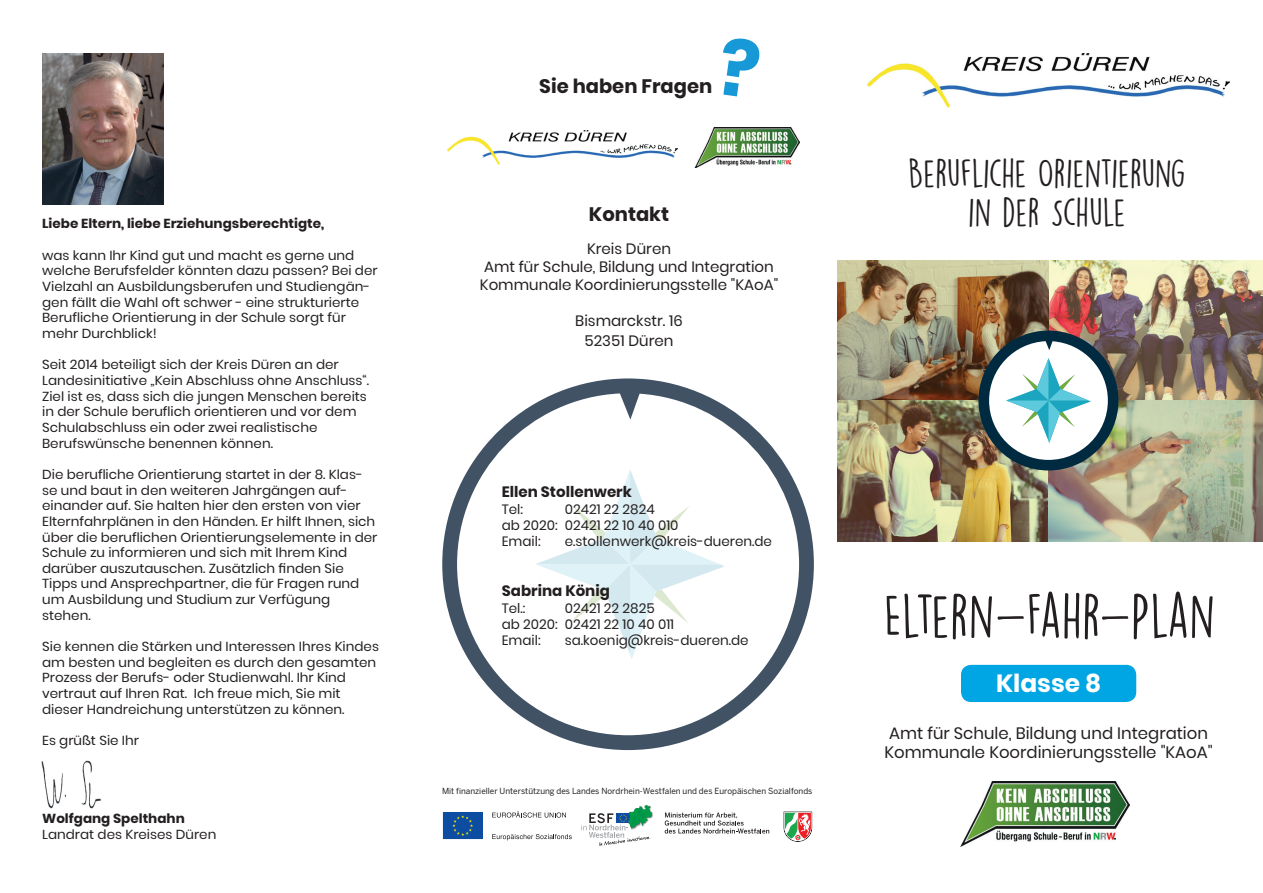
<style>
.page{position:relative;width:1263px;height:893px;background:#fff}
.page>*{position:absolute;margin:0;border:0;box-sizing:border-box;transform-origin:0 0}
.t1{font:55.65px "DK Lemon Yellow Sun";color:#231f20}
.t2{font:36px/39px "DK Lemon Yellow Sun";color:#231f20;text-align:center}
.t3{font:700 24.9px "Poppins";color:#fff}
.t4{font:700 19.5px "Poppins";color:#231f20}
.t5{font:16.5px/19.8px "Poppins";color:#231f20}
.t6{font:15px/18px "Poppins";color:#231f20;text-align:center}
.t7{font:700 15px "Poppins";color:#231f20}
.t8{font:13.5px/16.2px "Poppins";color:#231f20}
.t9{font:13.05px/15.6px "Poppins";color:#231f20;scale:1.04 1}
.t10{font:700 13.05px "Poppins";color:#231f20;scale:1.04 1}
.t11{font:8.4px "Benton Sans";color:#231f20}
</style>
<div class="page">
<img style="left:41px;top:760px;width:60px;height:49px">
<img style="left:838px;top:260px;width:425px;height:281px">
<div style="left:961px;top:665px;width:175px;height:37px;background:#00a6e4;border-radius:10px"></div>
<svg style="left:442px;top:378px;width:372px;height:372px"></svg>
<img style="left:867px;top:54px;width:362px;height:53px">
<img style="left:960px;top:781px;width:169px;height:65px">
<img style="left:978px;top:331px;width:140px;height:139px">
<svg style="left:492px;top:834px;width:80px;height:6px"></svg>
<svg style="left:492px;top:811px;width:74px;height:7px"></svg>
<svg style="left:443px;top:812px;width:40px;height:27px"></svg>
<svg style="left:784px;top:812px;width:28px;height:30px"></svg>
<svg style="left:581px;top:805px;width:71px;height:41px"></svg>
<svg style="left:665px;top:812px;width:104px;height:21px"></svg>
<img style="left:628px;top:805px;width:12px;height:24px">
<img style="left:694px;top:127px;width:105px;height:41px">
<img style="left:448px;top:131px;width:230px;height:34px">
<img style="left:42px;top:54px;width:121px;height:151px">
<p class="t10" style="left:42px;top:216px;width:273px">Liebe Eltern, liebe Erziehungsberechtigte,</p>
<p class="t9" style="left:42px;top:247px;width:324px">was kann Ihr Kind gut und macht es gerne und welche Berufsfelder könnten dazu passen? Bei der Vielzahl an Ausbildungsberufen und Studiengän&shy;gen fällt die Wahl oft schwer - eine strukturierte Berufliche Orientierung in der Schule sorgt für mehr Durchblick!</p>
<p class="t9" style="left:42px;top:357px;width:316px">Seit 2014 beteiligt sich der Kreis Düren an der Landesinitiative „Kein Abschluss ohne Anschluss“.<br>Ziel ist es, dass sich die jungen Menschen bereits in der Schule beruflich orientieren und vor dem Schulabschluss ein oder zwei realistische Berufswünsche benennen können.</p>
<p class="t9" style="left:42px;top:467px;width:324px">Die berufliche Orientierung startet in der 8. Klas&shy;se und baut in den weiteren Jahrgängen auf&shy;einander auf. Sie halten hier den ersten von vier Elternfahrplänen in den Händen. Er hilft Ihnen, sich über die beruflichen Orientierungselemente in der Schule zu informieren und sich mit Ihrem Kind darüber auszutauschen. Zusätzlich finden Sie Tipps und Ansprechpartner, die für Fragen rund um Ausbildung und Studium zur Verfügung stehen.</p>
<p class="t9" style="left:42px;top:639px;width:325px">Sie kennen die Stärken und Interessen Ihres Kindes am besten und begleiten es durch den gesamten Prozess der Berufs- oder Studienwahl. Ihr Kind vertraut auf Ihren Rat. Ich freue mich, Sie mit dieser Handreichung unterstützen zu können.</p>
<p class="t9" style="left:42px;top:733px;width:95px">Es grüßt Sie Ihr</p>
<p class="t10" style="left:42px;top:811px;width:139px">Wolfgang Spelthahn</p>
<p class="t9" style="left:42px;top:827px;width:169px">Landrat des Kreises Düren</p>
<h3 class="t4" style="left:539px;top:75px;width:175px">Sie haben Fragen</h3>
<h3 class="t4" style="left:589px;top:203px;width:82px">Kontakt</h3>
<p class="t6" style="left:480px;top:240px;width:300px">Kreis Düren<br>Amt für Schule, Bildung und Integration<br>Kommunale Koordinierungsstelle "KAoA"</p>
<p class="t6" style="left:575px;top:311px;width:109px;line-height:19.8px">Bismarckstr. 16<br>52351 Düren</p>
<p class="t7" style="left:502px;top:483px;width:132px">Ellen Stollenwerk</p>
<p class="t8" style="left:502px;top:501px;width:23px">Tel:</p>
<p class="t8" style="left:502px;top:501px;width:178px;text-indent:63px">02421 22 2824<br>ab 2020: 02421 22 10 40 010<br>Email:</p>
<p class="t8" style="left:565px;top:533px;width:209px">e.stollenwerk@kreis-dueren.de</p>
<p class="t7" style="left:502px;top:582px;width:110px">Sabrina König</p>
<p class="t8" style="left:502px;top:600px;width:25px">Tel.:</p>
<p class="t8" style="left:502px;top:600px;width:174px;text-indent:63px">02421 22 2825 ab 2020: 02421 22 10 40 011<br>Email:</p>
<p class="t8" style="left:565px;top:632px;width:185px">sa.koenig@kreis-dueren.de</p>
<p class="t11" style="left:442px;top:786px;width:372px">Mit finanzieller Unterstützung des Landes Nordrhein-Westfalen und des Europäischen Sozialfonds</p>
<h2 class="t2" style="left:908px;top:153px;width:279px">BERUFLICHE ORIENTIERUNG<br>IN DER SCHULE</h2>
<h1 class="t1" style="left:884px;top:582px;width:333px">ELTERN-FAHR-PLAN</h1>
<h3 class="t3" style="left:996px;top:669px;width:107px">Klasse 8</h3>
<p class="t5" style="left:884px;top:723px;width:330px">Amt für Schule, Bildung und Integration<br>Kommunale Koordinierungsstelle "KAoA"</p>
</div>
